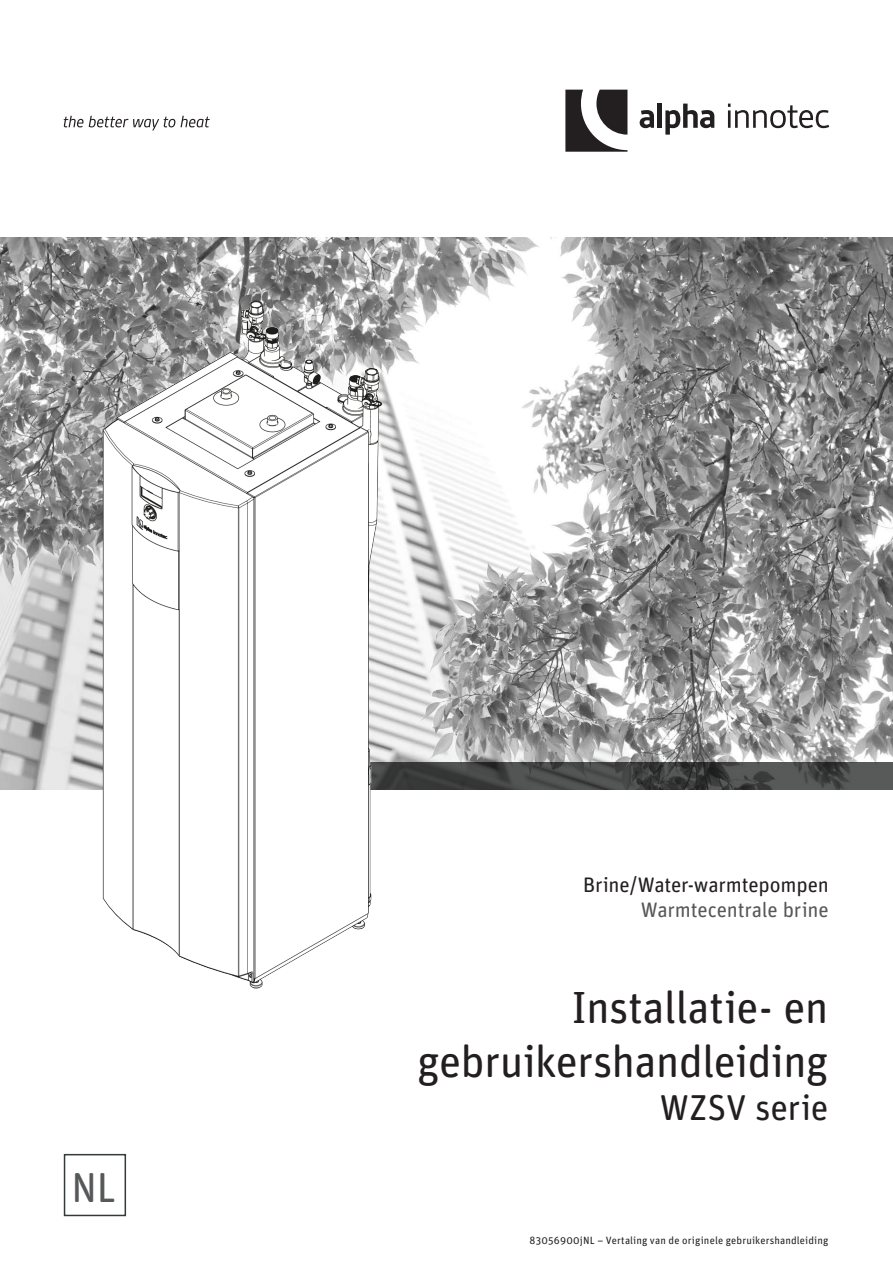
<style>
.page{position:relative;width:893px;height:1263px;background:#fff}
.page>*{position:absolute;margin:0;border:0;box-sizing:border-box;transform-origin:0 0}
.Titelblatt_Head_Unit{font:45px/54px "Unit Rounded Pro";letter-spacing:-.02em;color:#231f20;text-align:right}
.t1{font:42px "Unit Rounded Pro";color:#57585a}
.Titelblatt_Typenkenn{font:36px "Unit Rounded Pro";letter-spacing:-.01em;color:#231f20}
.Titelblatt_Subhead_U{font:21px "Unit Rounded Pro";letter-spacing:-.01em;color:#231f20}
.Titelblatt_2__Subhea{font:21px "Unit Rounded Pro";letter-spacing:-.01em;color:#57585a}
.t2{font:10.5px "Unit Pro";letter-spacing:.015em;color:#231f20}
</style>
<div class="page">
<img style="left:0;top:237px;width:893px;height:553px">
<svg style="left:409px;top:762px;width:484px;height:28px"></svg>
<svg style="left:640px;top:110px;width:14px;height:18px"></svg>
<div style="left:657px;top:104px;width:5px;height:24px;background:#231f20"></div>
<svg style="left:665px;top:104px;width:49px;height:31px"></svg>
<svg style="left:728px;top:104px;width:101px;height:24px"></svg>
<svg style="left:565px;top:90px;width:62px;height:62px"></svg>
<svg style="left:64px;top:116px;width:19px;height:11px"></svg>
<svg style="left:89px;top:116px;width:86px;height:14px"></svg>
<svg style="left:181px;top:116px;width:29px;height:11px"></svg>
<div style="left:64px;top:1154px;width:62px;height:62px;border:2px solid #34393a"></div>
<img style="left:77px;top:283px;width:332px;height:706px">
<h2 class="t1" style="left:71px;top:1158px;width:47px">NL</h2>
<p class="Titelblatt_Subhead_U" style="left:583px;top:870px;width:247px">Brine/Water-warmtepompen</p>
<p class="Titelblatt_2__Subhea" style="left:641px;top:896px;width:189px">Warmtecentrale brine</p>
<p class="Titelblatt_Head_Unit" style="left:417px;top:978px;width:413px">Installatie- en gebruikershandleiding</p>
<p class="Titelblatt_Typenkenn" style="left:660px;top:1083px;width:170px">WZSV serie</p>
<p class="t2" style="left:530px;top:1233px;width:300px">83056900jNL – Vertaling van de originele gebruikershandleiding</p>
</div>
